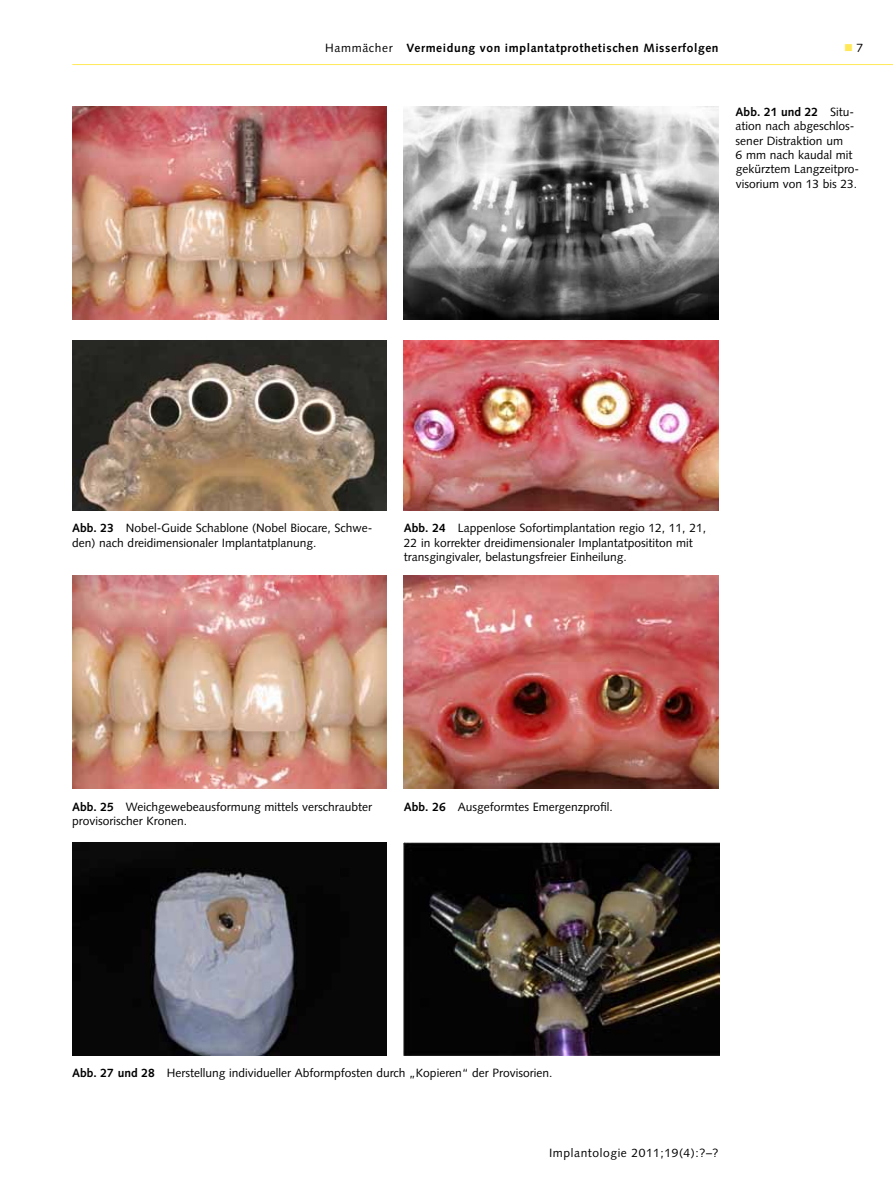
<style>
.page{position:relative;width:893px;height:1191px;background:#fff}
.page>*{position:absolute;margin:0;border:0;box-sizing:border-box;transform-origin:0 0}
.t1{font:12px/14.4px "Syntax LT Std";color:#000}
.t2{font:700 12px "Syntax LT Std";letter-spacing:.05em;color:#000}
.t3{font:12px "Syntax LT Std";letter-spacing:.05em;color:#000}
.s1{font-weight:400}
.s2{color:#ffe959}
.s3{font-weight:700}
</style>
<div class="page">
<hr style="left:72px;top:64px;width:821px;height:1px;background:#ffe959">
<img style="left:72px;top:107px;width:315px;height:212px">
<img style="left:404px;top:107px;width:315px;height:212px">
<img style="left:72px;top:340px;width:315px;height:170px">
<img style="left:404px;top:340px;width:315px;height:170px">
<img style="left:72px;top:576px;width:315px;height:212px">
<img style="left:404px;top:576px;width:315px;height:212px">
<img style="left:72px;top:842px;width:315px;height:213px">
<img style="left:404px;top:842px;width:316px;height:213px">
<p class="t2" style="left:325px;top:41px;width:395px"><span class="s1">Hammächer</span> Vermeidung von implantatprothetischen Misserfolgen</p>
<p class="t1" style="left:844px;top:40px;width:20px"><span class="s2">■</span> 7</p>
<p class="t1" style="left:736px;top:104px;width:125px"><span class="s3">Abb. 21 und 22</span> Situ&shy;ation nach abgeschlos&shy;sener Distraktion um<br>6 mm nach kaudal mit gekürztem Langzeitpro&shy;visorium von 13 bis 23.</p>
<p class="t1" style="left:72px;top:521px;width:302px"><span class="s3">Abb. 23</span> Nobel-Guide Schablone (Nobel Biocare, Schwe&shy;den) nach dreidimensionaler Implantatplanung.</p>
<p class="t1" style="left:404px;top:521px;width:304px"><span class="s3">Abb. 24</span> Lappenlose Sofortimplantation regio 12, 11, 21,<br>22 in korrekter dreidimensionaler Implantatposititon mit transgingivaler, belastungsfreier Einheilung.</p>
<p class="t1" style="left:72px;top:799px;width:301px"><span class="s3">Abb. 25</span> Weichgewebeausformung mittels verschraubter provisorischer Kronen.</p>
<p class="t1" style="left:404px;top:799px;width:210px"><span class="s3">Abb. 26</span> Ausgeformtes Emergenzprofil.</p>
<p class="t1" style="left:72px;top:1065px;width:482px"><span class="s3">Abb. 27 und 28</span> Herstellung individueller Abformpfosten durch „Kopieren“ der Provisorien.</p>
<p class="t3" style="left:549px;top:1146px;width:171px">Implantologie 2011;19(4):?–?</p>
</div>
